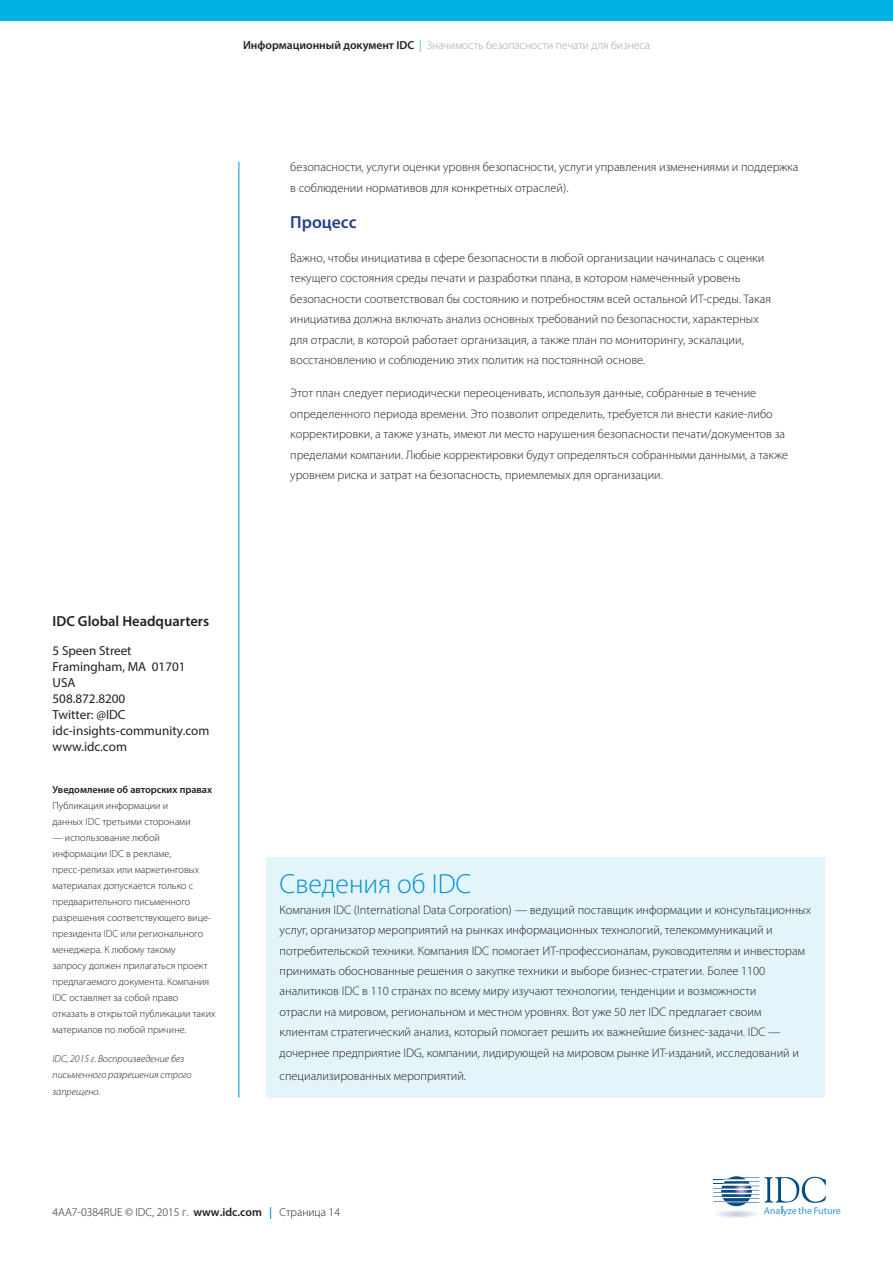
<style>
.page{position:relative;width:893px;height:1263px;background:#fff}
.page>*{position:absolute;margin:0;border:0;box-sizing:border-box;transform-origin:0 0}
.t1{font:300 27.75px "Myriad Pro";color:#0092d3}
.t2{font:600 17.55px "Myriad Pro";color:#253f8e}
.t3{font:600 14.55px "Myriad Pro";color:#231f20}
.t4{font:13.2px/16px "Myriad Pro";color:#231f20}
.t5{font:300 12.45px/20.4px "Myriad Pro";color:#231f20}
.t6{font:300 11.7px "Myriad Pro";color:#a1a3a6}
.t7{font:300 11.7px "Myriad Pro";color:#231f20}
.t8{font:300 10.2px/16px "Myriad Pro";color:#231f20}
.t9{font:italic 300 10.2px/16px "Myriad Pro";color:#231f20}
.s1{font-weight:600;color:#231f20}
.s2{color:#0092d3}
.s3{font-weight:600}
.s4{font-weight:600;color:#0092d3}
</style>
<div class="page">
<hr style="left:239px;top:162px;width:1px;height:936px;background:#0092d3">
<div style="left:266px;top:857px;width:559px;height:240px;background:#e3f4fb"></div>
<div style="left:0;top:0;width:893px;height:20px;background:#00b3e3"></div>
<svg style="left:713px;top:1177px;width:127px;height:41px"></svg>
<p class="t6" style="left:243px;top:38px;width:408px"><span class="s1">Информационный документ IDC</span> <span class="s2">|</span> Значимость безопасности печати для бизнеса</p>
<p class="t3" style="left:53px;top:612px;width:158px">IDC Global Headquarters</p>
<p class="t4" style="left:53px;top:642px;width:158px">5 Speen Street<br>Framingham, MA 01701<br>USA<br>508.872.8200<br>Twitter: @IDC idc-insights-community.com www.idc.com</p>
<p class="t8" style="left:53px;top:781px;width:161px"><span class="s3">Уведомление об авторских правах<br></span>Публикация информации и<br>данных IDC третьими сторонами</p>
<p class="t8" style="left:53px;top:829px;width:164px">— использование любой информации IDC в рекламе, пресс-релизах или маркетинговых материалах допускается только с предварительного письменного разрешения соответствующего вице&shy;президента IDC или регионального менеджера. К любому такому<br>запросу должен прилагаться проект предлагаемого документа. Компания<br>IDC оставляет за собой право отказать в открытой публикации таких материалов по любой причине.</p>
<p class="t9" style="left:53px;top:1051px;width:141px">IDC, 2015 г. Воспроизведение без письменного разрешения строго запрещено.</p>
<p class="t5" style="left:290px;top:157px;width:510px">безопасности, услуги оценки уровня безопасности, услуги управления изменениями и поддержка в соблюдении нормативов для конкретных отраслей).</p>
<p class="t2" style="left:290px;top:211px;width:68px">Процесс</p>
<p class="t5" style="left:290px;top:247px;width:482px">Важно, чтобы инициатива в сфере безопасности в любой организации начиналась с оценки текущего состояния среды печати и разработки плана, в котором намеченный уровень безопасности соответствовал бы состоянию и потребностям всей остальной ИТ-среды. Такая инициатива должна включать анализ основных требований по безопасности, характерных для отрасли, в которой работает организация, а также план по мониторингу, эскалации, восстановлению и соблюдению этих политик на постоянной основе.</p>
<p class="t5" style="left:290px;top:383px;width:499px">Этот план следует периодически переоценивать, используя данные, собранные в течение определенного периода времени. Это позволит определить, требуется ли внести какие-либо корректировки, а также узнать, имеют ли место нарушения безопасности печати/документов за пределами компании. Любые корректировки будут определяться собранными данными, а также уровнем риска и затрат на безопасность, приемлемых для организации.</p>
<p class="t1" style="left:280px;top:867px;width:193px">Сведения об IDC</p>
<p class="t5" style="left:280px;top:899px;width:533px">Компания IDC (International Data Corporation) — ведущий поставщик информации и консультационных услуг, организатор мероприятий на рынках информационных технологий, телекоммуникаций и потребительской техники. Компания IDC помогает ИТ-профессионалам, руководителям и инвесторам принимать обоснованные решения о закупке техники и выборе бизнес-стратегии. Более 1100 аналитиков IDC в 110 странах по всему миру изучают технологии, тенденции и возможности<br>отрасли на мировом, региональном и местном уровнях. Вот уже 50 лет IDC предлагает своим клиентам стратегический анализ, который помогает решить их важнейшие бизнес-задачи. IDC — дочернее предприятие IDG, компании, лидирующей на мировом рынке ИТ-изданий, исследований и</p>
<p class="t5" style="left:280px;top:1065px;width:188px">специализированных мероприятий.</p>
<p class="t7" style="left:53px;top:1205px;width:289px">4AA7-0384RUE © IDC, 2015 г. <span class="s3">www.idc.com</span> <span class="s4">|</span> Страница 14</p>
</div>
